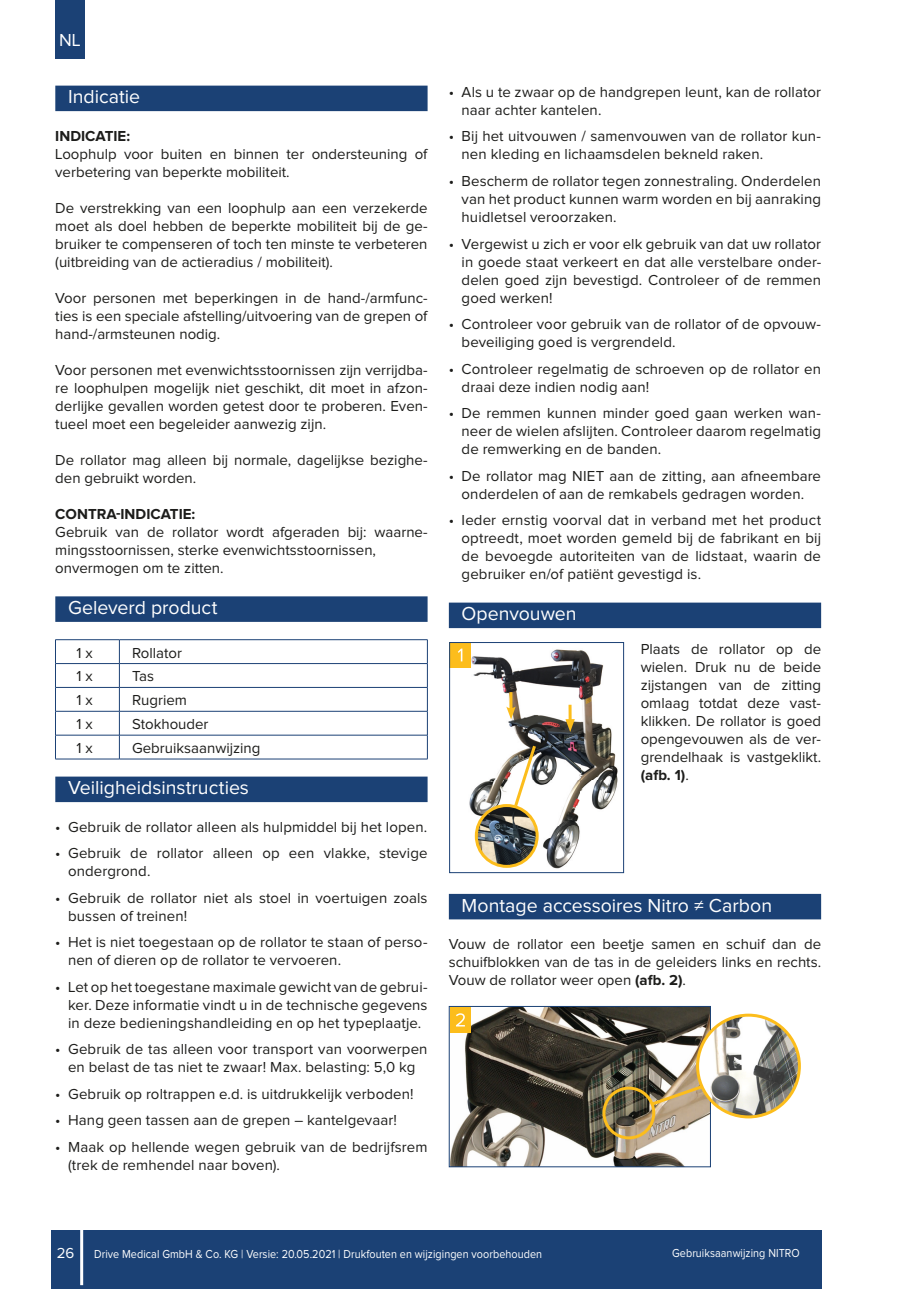
<style>
.page{position:relative;width:919px;height:1289px;background:#fff}
.page>*{position:absolute;margin:0;border:0;box-sizing:border-box;transform-origin:0 0}
.t1{font:19.5px "Proxima Nova";color:#fff}
.t2{font:18px "Proxima Nova";color:#fff}
.t3{font:15px/18px "Proxima Nova";letter-spacing:.005em;color:#1d1d1b}
.t4{font:700 15px "Proxima Nova";color:#1d1d1b}
.t5{font:15px "Proxima Nova";color:#fff}
.t6{font:12px "Proxima Nova";letter-spacing:.005em;color:#fff;scale:.9 1}
.s1{font-weight:700}
</style>
<div class="page">
<div style="left:51px;top:1230px;width:770px;height:58px;background:#1b4175"></div>
<hr style="left:80px;top:1224px;width:3px;height:61px;background:#fff">
<div style="left:55px;top:0;width:29px;height:59px;background:#1b4175"></div>
<div style="left:55px;top:86px;width:372px;height:25px;background:#1b4175"></div>
<div style="left:55px;top:596px;width:372px;height:26px;background:#1b4175"></div>
<div style="left:55px;top:776px;width:372px;height:26px;background:#1b4175"></div>
<hr style="left:55px;top:639px;width:64px;height:1px;background:#1b4175">
<hr style="left:119px;top:639px;width:308px;height:1px;background:#1b4175">
<hr style="left:55px;top:663px;width:64px;height:1px;background:#1b4175">
<hr style="left:119px;top:663px;width:308px;height:1px;background:#1b4175">
<hr style="left:55px;top:687px;width:64px;height:1px;background:#1b4175">
<hr style="left:119px;top:687px;width:308px;height:1px;background:#1b4175">
<hr style="left:55px;top:711px;width:64px;height:1px;background:#1b4175">
<hr style="left:119px;top:711px;width:308px;height:1px;background:#1b4175">
<hr style="left:55px;top:735px;width:64px;height:1px;background:#1b4175">
<svg style="left:55px;top:640px;width:1px;height:118px"></svg>
<hr style="left:119px;top:735px;width:308px;height:1px;background:#1b4175">
<svg style="left:119px;top:640px;width:1px;height:118px"></svg>
<svg style="left:427px;top:640px;width:1px;height:118px"></svg>
<hr style="left:55px;top:758px;width:64px;height:1px;background:#1b4175">
<hr style="left:119px;top:758px;width:308px;height:1px;background:#1b4175">
<div style="left:449px;top:602px;width:372px;height:26px;background:#1b4175"></div>
<img style="left:451px;top:649px;width:167px;height:220px">
<img style="left:451px;top:644px;width:20px;height:23px">
<div style="left:449px;top:642px;width:175px;height:231px;border:1px solid #1b4175"></div>
<hr style="left:509px;top:692px;width:3px;height:18px;background:#fcbd1c">
<svg style="left:506px;top:706px;width:9px;height:13px"></svg>
<hr style="left:568px;top:704px;width:3px;height:19px;background:#fcbd1c">
<svg style="left:565px;top:719px;width:9px;height:13px"></svg>
<img style="left:476px;top:805px;width:61px;height:61px;border-radius:30px">
<div style="left:475px;top:804px;width:63px;height:63px;border:3px solid #fcbd1c;border-radius:50%"></div>
<div style="left:524px;top:724px;width:24px;height:24px;border:3px solid #1d1d1b;border-radius:50%"></div>
<svg style="left:512px;top:742px;width:26px;height:67px"></svg>
<svg style="left:458px;top:648px;width:4px;height:13px"></svg>
<div style="left:449px;top:893px;width:372px;height:26px;background:#1b4175"></div>
<img style="left:451px;top:1008px;width:257px;height:157px">
<div style="left:449px;top:1006px;width:261px;height:161px;border:1px solid #1b4175"></div>
<svg style="left:648px;top:1082px;width:57px;height:25px"></svg>
<img style="left:697px;top:1015px;width:102px;height:101px;border-radius:51px">
<div style="left:696px;top:1013px;width:104px;height:105px;border:3px solid #fcbd1c;border-radius:50%"></div>
<div style="left:602px;top:1086px;width:53px;height:53px;border:3px solid #fcbd1c;border-radius:50%"></div>
<div style="left:449px;top:1006px;width:21px;height:26px;background:#fcbd1c"></div>
<svg style="left:456px;top:1013px;width:9px;height:13px"></svg>
<p class="t2" style="left:59px;top:32px;width:23px">NL</p>
<h1 class="t1" style="left:68px;top:88px;width:74px">Indicatie</h1>
<p class="t4" style="left:55px;top:129px;width:76px">INDICATIE:</p>
<p class="t3" style="left:55px;top:145px;width:374px">Loophulp voor buiten en binnen ter ondersteuning of verbetering van beperkte mobiliteit.</p>
<p class="t3" style="left:55px;top:199px;width:374px;text-align:justify">De verstrekking van een loophulp aan een verzekerde moet als doel hebben de beperkte mobiliteit bij de ge&shy;bruiker te compenseren of toch ten minste te verbeteren (uitbreiding van de actieradius / mobiliteit).</p>
<p class="t3" style="left:55px;top:289px;width:374px;text-align:justify">Voor personen met beperkingen in de hand-/armfunc&shy;ties is een speciale afstelling/uitvoering van de grepen of hand-/armsteunen nodig.</p>
<p class="t3" style="left:55px;top:361px;width:374px;text-align:justify">Voor personen met evenwichtsstoornissen zijn verrijdba&shy;re loophulpen mogelijk niet geschikt, dit moet in afzon&shy;derlijke gevallen worden getest door te proberen. Even&shy;tueel moet een begeleider aanwezig zijn.</p>
<p class="t3" style="left:55px;top:451px;width:374px">De rollator mag alleen bij normale, dagelijkse bezighe&shy;den gebruikt worden.</p>
<p class="t4" style="left:55px;top:507px;width:141px">CONTRA-INDICATIE:</p>
<p class="t3" style="left:55px;top:523px;width:374px">Gebruik van de rollator wordt afgeraden bij: waarne&shy;mingsstoornissen, sterke evenwichtsstoornissen, onvermogen om te zitten.</p>
<h1 class="t1" style="left:68px;top:599px;width:151px">Geleverd product</h1>
<p class="t3" style="left:76px;top:644px;width:18px">1 x</p>
<p class="t3" style="left:132px;top:644px;width:51px">Rollator</p>
<p class="t3" style="left:76px;top:668px;width:18px">1 x</p>
<p class="t3" style="left:132px;top:668px;width:24px">Tas</p>
<p class="t3" style="left:76px;top:692px;width:18px">1 x</p>
<p class="t3" style="left:132px;top:692px;width:56px">Rugriem</p>
<p class="t3" style="left:76px;top:715px;width:18px">1 x</p>
<p class="t3" style="left:132px;top:715px;width:78px">Stokhouder</p>
<p class="t3" style="left:76px;top:739px;width:18px">1 x</p>
<p class="t3" style="left:132px;top:739px;width:130px">Gebruiksaanwijzing</p>
<h1 class="t1" style="left:68px;top:779px;width:182px">Veiligheidsinstructies</h1>
<p class="t3" style="left:55px;top:818px;width:373px">• Gebruik de rollator alleen als hulpmiddel bij het lopen.</p>
<p class="t3" style="left:68px;top:844px;width:361px;text-indent:-13px">• Gebruik de rollator alleen op een vlakke, stevige ondergrond.</p>
<p class="t3" style="left:68px;top:889px;width:361px;text-indent:-13px">• Gebruik de rollator niet als stoel in voertuigen zoals bussen of treinen!</p>
<p class="t3" style="left:68px;top:933px;width:361px;text-indent:-13px">• Het is niet toegestaan op de rollator te staan of perso&shy;nen of dieren op de rollator te vervoeren.</p>
<p class="t3" style="left:68px;top:978px;width:361px;text-align:justify;text-indent:-13px">• Let op het toegestane maximale gewicht van de gebrui&shy;ker. Deze informatie vindt u in de technische gegevens in deze bedieningshandleiding en op het typeplaatje.</p>
<p class="t3" style="left:55px;top:1041px;width:374px;text-align:center">• Gebruik de tas alleen voor transport van voorwerpen en belast de tas niet te zwaar! Max. belasting: 5,0 kg</p>
<p class="t3" style="left:55px;top:1085px;width:360px">• Gebruik op roltrappen e.d. is uitdrukkelijk verboden!</p>
<p class="t3" style="left:55px;top:1112px;width:343px">• Hang geen tassen aan de grepen – kantelgevaar!</p>
<p class="t3" style="left:68px;top:1138px;width:361px;text-indent:-13px">• Maak op hellende wegen gebruik van de bedrijfsrem (trek de remhendel naar boven).</p>
<p class="t3" style="left:461px;top:84px;width:361px;text-indent:-13px">• Als u te zwaar op de handgrepen leunt, kan de rollator naar achter kantelen.</p>
<p class="t3" style="left:461px;top:128px;width:361px;text-indent:-13px">• Bij het uitvouwen / samenvouwen van de rollator kun&shy;nen kleding en lichaamsdelen bekneld raken.</p>
<p class="t3" style="left:461px;top:173px;width:361px;text-align:justify;text-indent:-13px">• Bescherm de rollator tegen zonnestraling. Onderdelen van het product kunnen warm worden en bij aanraking huidletsel veroorzaken.</p>
<p class="t3" style="left:461px;top:235px;width:361px;text-align:justify;text-indent:-13px">• Vergewist u zich er voor elk gebruik van dat uw rollator in goede staat verkeert en dat alle verstelbare onder&shy;delen goed zijn bevestigd. Controleer of de remmen goed werken!</p>
<p class="t3" style="left:461px;top:316px;width:361px;text-indent:-13px">• Controleer voor gebruik van de rollator of de opvouw&shy;beveiliging goed is vergrendeld.</p>
<p class="t3" style="left:461px;top:360px;width:361px;text-indent:-13px">• Controleer regelmatig de schroeven op de rollator en draai deze indien nodig aan!</p>
<p class="t3" style="left:461px;top:405px;width:361px;text-align:justify;text-indent:-13px">• De remmen kunnen minder goed gaan werken wan&shy;neer de wielen afslijten. Controleer daarom regelmatig de remwerking en de banden.</p>
<p class="t3" style="left:449px;top:467px;width:374px;text-align:center">• De rollator mag NIET aan de zitting, aan afneembare onderdelen of aan de remkabels gedragen worden.</p>
<p class="t3" style="left:461px;top:512px;width:361px;text-align:justify;text-indent:-13px">• Ieder ernstig voorval dat in verband met het product optreedt, moet worden gemeld bij de fabrikant en bij de bevoegde autoriteiten van de lidstaat, waarin de gebruiker en/of patiënt gevestigd is.</p>
<h1 class="t1" style="left:461px;top:605px;width:116px">Openvouwen</h1>
<p class="t3" style="left:640px;top:640px;width:182px;text-align:justify">Plaats de rollator op de wielen. Druk nu de beide zijstangen van de zitting omlaag totdat deze vast&shy;klikken. De rollator is goed opengevouwen als de ver&shy;grendelhaak is vastgeklikt. <span class="s1">(afb. 1)</span>.</p>
<h1 class="t1" style="left:461px;top:896px;width:312px">Montage accessoires Nitro ≠ Carbon</h1>
<p class="t3" style="left:449px;top:935px;width:374px;text-align:justify">Vouw de rollator een beetje samen en schuif dan de schuifblokken van de tas in de geleiders links en rechts.<br>Vouw de rollator weer open <span class="s1">(afb. 2)</span>.</p>
<p class="t5" style="left:57px;top:1246px;width:19px">26</p>
<p class="t6" style="left:94px;top:1248px;width:499px">Drive Medical GmbH &amp; Co. KG | Versie: 20.05.2021 | Drukfouten en wijzigingen voorbehouden</p>
<p class="t6" style="left:672px;top:1247px;width:143px">Gebruiksaanwijzing NITRO</p>
</div>
